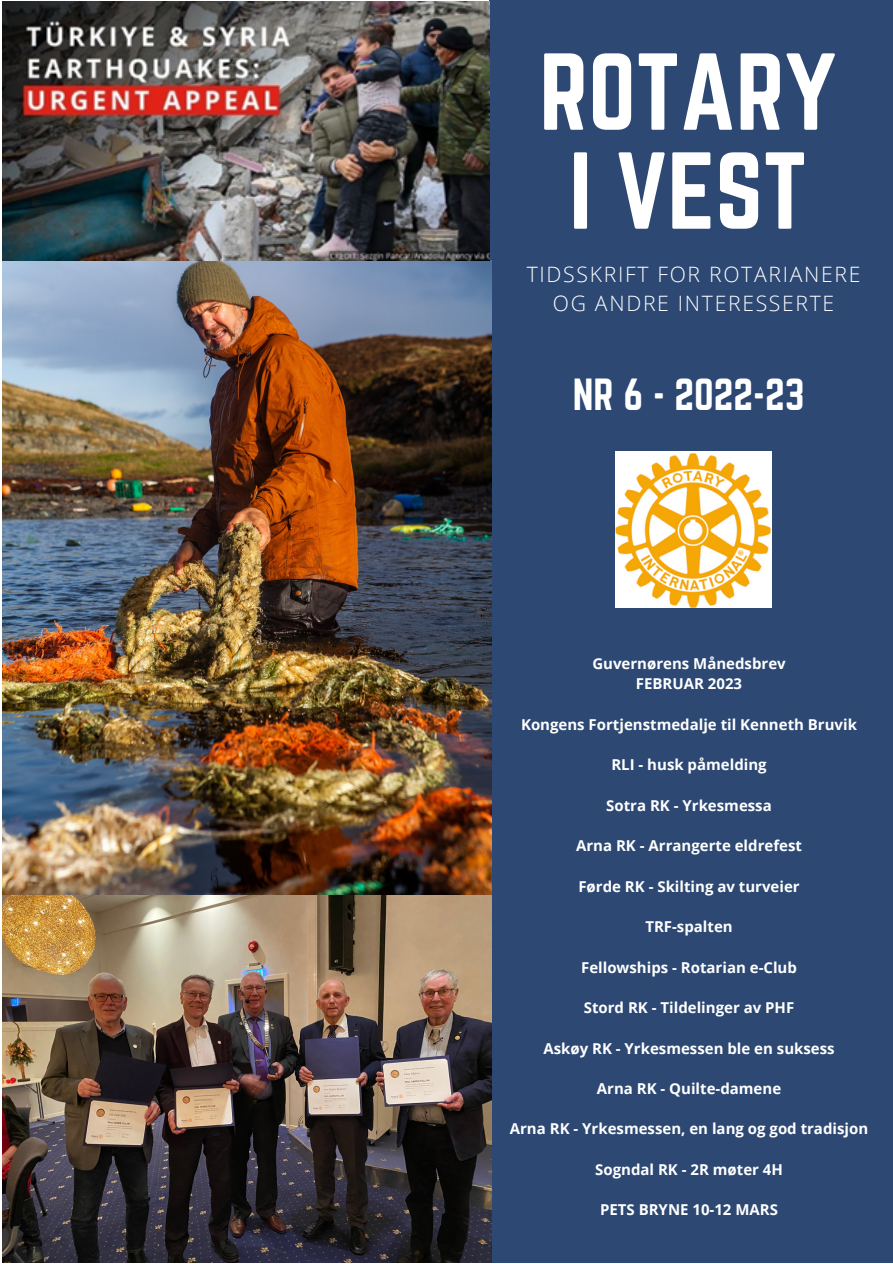
<style>
.page{position:relative;width:893px;height:1264px;background:#fff}
.page>*{position:absolute;margin:0;border:0;box-sizing:border-box;transform-origin:0 0}
.t1{font:95.4px/98.9px "Norwester";color:#fff;text-align:center}
.t2{font:39.3px "Norwester";color:#fff}
.t3{font:300 21.15px/29.5px "Open Sans";letter-spacing:.08em;color:#fff;text-align:center}
.t4{font:700 15px/20.2px "Open Sans";color:#fff;text-align:center}
</style>
<div class="page">
<div style="left:489px;top:0;width:403px;height:1262px;background:#2c4873"></div>
<img style="left:615px;top:451px;width:156px;height:157px">
<img style="left:3px;top:261px;width:489px;height:1001px">
<img style="left:3px;top:2px;width:486px;height:258px">
<h1 class="t1" style="left:539px;top:42px;width:299px">ROTARY<br>I VEST</h1>
<h3 class="t3" style="left:526px;top:259px;width:335px">TIDSSKRIFT FOR ROTARIANERE<br>OG ANDRE INTERESSERTE</h3>
<h2 class="t2" style="left:572px;top:371px;width:233px">NR 6 - 2022-23</h2>
<p class="t4" style="left:592px;top:653px;width:195px">Guvernørens Månedsbrev<br>FEBRUAR 2023</p>
<p class="t4" style="left:521px;top:713px;width:337px">Kongens Fortjenstmedalje til Kenneth Bruvik</p>
<p class="t4" style="left:611px;top:754px;width:157px">RLI - husk påmelding</p>
<p class="t4" style="left:606px;top:794px;width:167px">Sotra RK - Yrkesmessa</p>
<p class="t4" style="left:576px;top:835px;width:227px">Arna RK - Arrangerte eldrefest</p>
<p class="t4" style="left:578px;top:875px;width:223px">Førde RK - Skilting av turveier</p>
<p class="t4" style="left:645px;top:916px;width:89px">TRF-spalten</p>
<p class="t4" style="left:581px;top:956px;width:217px">Fellowships - Rotarian e-Club</p>
<p class="t4" style="left:583px;top:997px;width:212px">Stord RK - Tildelinger av PHF</p>
<p class="t4" style="left:543px;top:1037px;width:293px">Askøy RK - Yrkesmessen ble en suksess</p>
<p class="t4" style="left:596px;top:1078px;width:186px">Arna RK - Quilte-damene</p>
<p class="t4" style="left:510px;top:1118px;width:360px">Arna RK - Yrkesmessen, en lang og god tradisjon</p>
<p class="t4" style="left:595px;top:1158px;width:189px">Sogndal RK - 2R møter 4H</p>
<p class="t4" style="left:600px;top:1199px;width:179px">PETS BRYNE 10-12 MARS</p>
</div>
